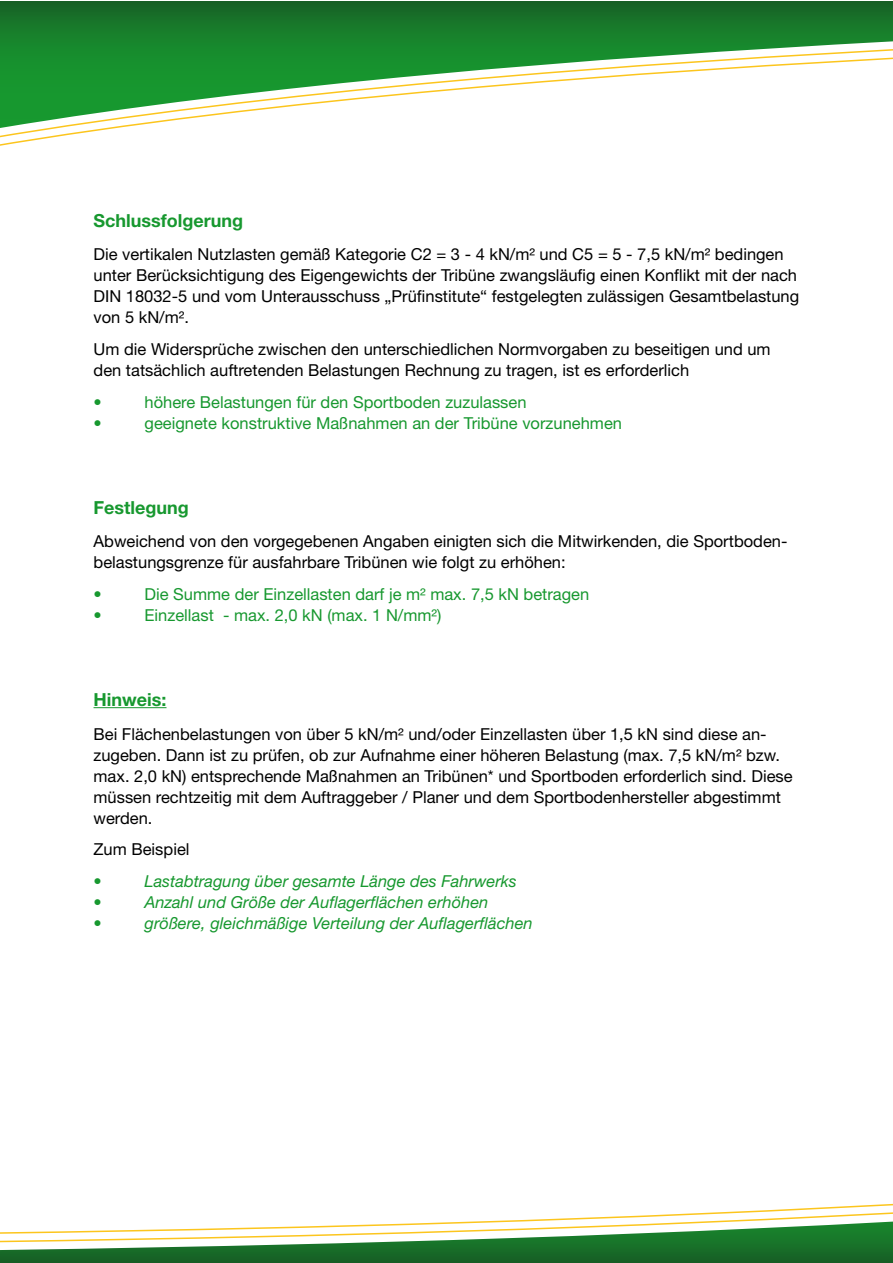
<style>
.page{position:relative;width:893px;height:1263px;background:#fff}
.page>*{position:absolute;margin:0;border:0;box-sizing:border-box;transform-origin:0 0}
.t1{font:700 18px "Helvetica Neue";color:#17982f}
.t2{font:16.5px/21px "Helvetica Neue";color:#000}
.t3{font:16.5px "Helvetica Neue";color:#17982f}
.t4{font:italic 16.5px "Helvetica Neue";color:#17982f}
</style>
<div class="page">
<svg style="left:0;top:1px;width:892px;height:127px"></svg>
<svg style="left:492px;top:1203px;width:400px;height:18px"></svg>
<svg style="left:0;top:1221px;width:892px;height:42px"></svg>
<hr style="left:94px;top:707px;width:72px;height:1px;background:#17982f">
<p class="t1" style="left:94px;top:209px;width:151px">Schlussfolgerung</p>
<p class="t2" style="left:94px;top:244px;width:707px">Die vertikalen Nutzlasten gemäß Kategorie C2 = 3 - 4 kN/m² und C5 = 5 - 7,5 kN/m² bedingen unter Berücksichtigung des Eigengewichts der Tribüne zwangsläufig einen Konflikt mit der nach DIN 18032-5 und vom Unterausschuss „Prüfinstitute“ festgelegten zulässigen Gesamtbelastung von 5 kN/m².</p>
<p class="t2" style="left:94px;top:338px;width:679px">Um die Widersprüche zwischen den unterschiedlichen Normvorgaben zu beseitigen und um den tatsächlich auftretenden Belastungen Rechnung zu tragen, ist es erforderlich</p>
<p class="t3" style="left:94px;top:392px;width:10px">•</p>
<p class="t3" style="left:145px;top:392px;width:383px">höhere Belastungen für den Sportboden zuzulassen</p>
<p class="t3" style="left:94px;top:413px;width:10px">•</p>
<p class="t3" style="left:145px;top:413px;width:479px">geeignete konstruktive Maßnahmen an der Tribüne vorzunehmen</p>
<p class="t1" style="left:94px;top:496px;width:97px">Festlegung</p>
<p class="t2" style="left:94px;top:531px;width:695px">Abweichend von den vorgegebenen Angaben einigten sich die Mitwirkenden, die Sportboden&shy;belastungsgrenze für ausfahrbare Tribünen wie folgt zu erhöhen:</p>
<p class="t3" style="left:94px;top:584px;width:10px">•</p>
<p class="t3" style="left:145px;top:584px;width:446px">Die Summe der Einzellasten darf je m² max. 7,5 kN betragen</p>
<p class="t3" style="left:94px;top:605px;width:10px">•</p>
<p class="t3" style="left:145px;top:605px;width:298px">Einzellast - max. 2,0 kN (max. 1 N/mm²)</p>
<p class="t1" style="left:94px;top:688px;width:74px">Hinweis:</p>
<p class="t2" style="left:94px;top:723px;width:701px">Bei Flächenbelastungen von über 5 kN/m² und/oder Einzellasten über 1,5 kN sind diese an&shy;zugeben. Dann ist zu prüfen, ob zur Aufnahme einer höheren Belastung (max. 7,5 kN/m² bzw. max. 2,0 kN) entsprechende Maßnahmen an Tribünen* und Sportboden erforderlich sind. Diese müssen rechtzeitig mit dem Auftraggeber / Planer und dem Sportbodenhersteller abgestimmt werden.</p>
<p class="t2" style="left:94px;top:839px;width:97px">Zum Beispiel</p>
<p class="t4" style="left:94px;top:871px;width:10px">•</p>
<p class="t4" style="left:145px;top:871px;width:374px">Lastabtragung über gesamte Länge des Fahrwerks</p>
<p class="t4" style="left:94px;top:892px;width:10px">•</p>
<p class="t4" style="left:145px;top:892px;width:345px">Anzahl und Größe der Auflagerflächen erhöhen</p>
<p class="t4" style="left:94px;top:913px;width:10px">•</p>
<p class="t4" style="left:145px;top:913px;width:390px">größere, gleichmäßige Verteilung der Auflagerflächen</p>
</div>
